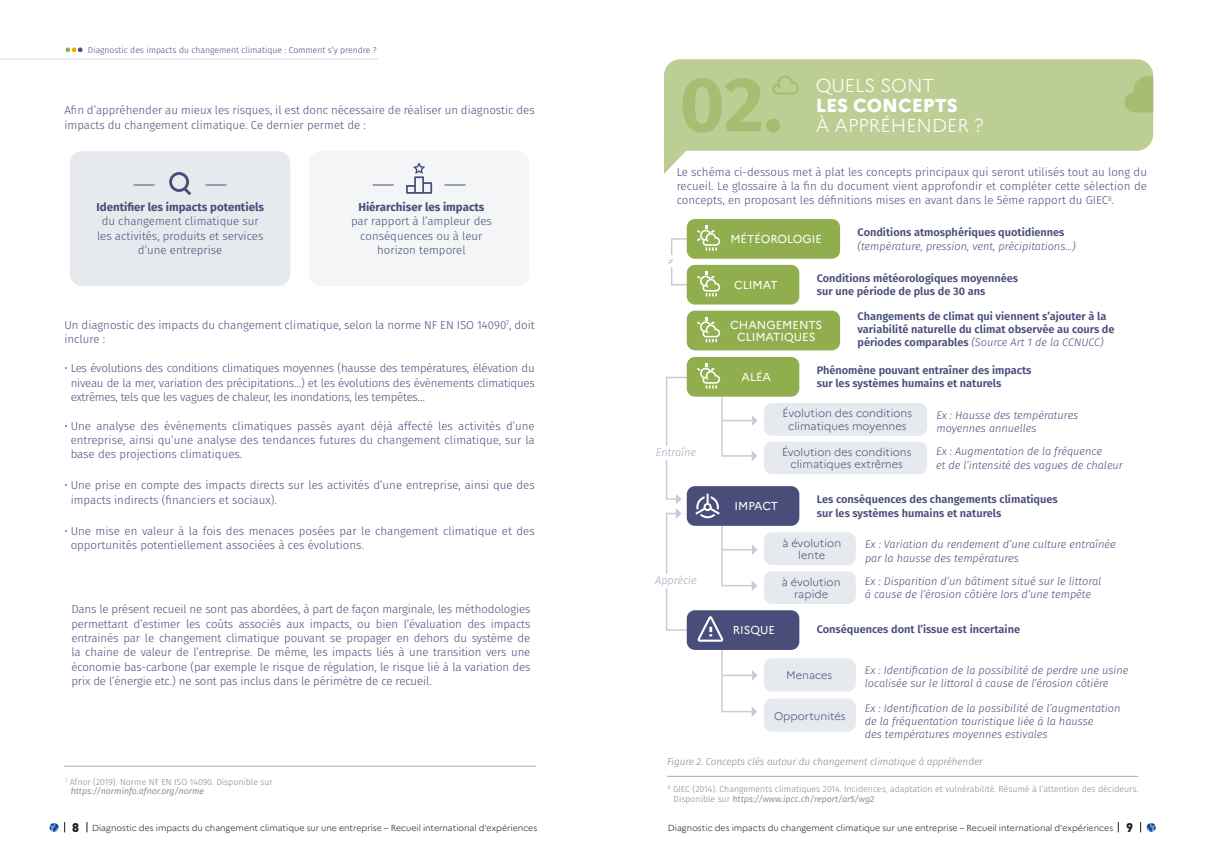
<style>
.page{position:relative;width:1205px;height:851px;background:#fff}
.page>*{position:absolute;margin:0;border:0;box-sizing:border-box;transform-origin:0 0}
.t1{font:700 77.25px "Fira Sans";color:#a7be72}
.t2{font:300 18.62px "Marianne";color:#fff}
.t3{font:800 18.62px "Marianne";color:#fff}
.t4{font:300 11.5px/14.4px "Fira Sans";color:#484d7a}
.t5{font:11.5px/11.5px "Marianne";color:#fff;text-align:center}
.t6{font:700 11.5px "Fira Sans";color:#484d7a}
.t7{font:italic 300 11px/13.2px "Fira Sans";color:#484d7a}
.t8{font:600 11px/13.2px "Fira Sans";color:#484d7a}
.t9{font:300 11px/12.1px "Marianne";color:#484d7a;text-align:center}
.t10{font:italic 300 11px "Fira Sans";color:#a3a6bc}
.t11{font:italic 300 10px "Fira Sans";letter-spacing:-.01em;color:#878787}
.t12{font:300 8.75px/9.6px "Fira Sans";color:#878787}
.t13{font:300 8.75px "Marianne";letter-spacing:-.005em;color:#1d1d1b}
.t14{font:300 8.62px "Fira Sans";color:#484d7a}
.s1{font-weight:400;font-style:italic}
.s2{font-weight:300;font-style:italic}
.s3{font-family:"DIN Pro";font-weight:900;font-size:12.5px}
</style>
<div class="page">
<svg style="left:50px;top:822px;width:15px;height:10px"></svg>
<svg style="left:1140px;top:822px;width:15px;height:10px"></svg>
<hr style="left:64px;top:765px;width:471px;height:1px;background:#aca9ad">
<hr style="left:0;top:58px;width:378px;height:1px;background:#e6eaee">
<svg style="left:66px;top:47px;width:17px;height:5px"></svg>
<hr style="left:667px;top:775px;width:471px;height:1px;background:#aca9ad">
<div style="left:764px;top:658px;width:92px;height:33px;background:#e6eaee;border-radius:8px"></div>
<div style="left:764px;top:698px;width:92px;height:33px;background:#e6eaee;border-radius:8px"></div>
<div style="left:687px;top:610px;width:112px;height:39px;background:#484d7a;border-radius:8px"></div>
<div style="left:687px;top:486px;width:112px;height:39px;background:#484d7a;border-radius:8px"></div>
<div style="left:764px;top:532px;width:92px;height:33px;background:#e6eaee;border-radius:8px"></div>
<div style="left:764px;top:571px;width:92px;height:33px;background:#e6eaee;border-radius:8px"></div>
<div style="left:764px;top:403px;width:163px;height:33px;background:#e6eaee;border-radius:8px"></div>
<div style="left:764px;top:441px;width:163px;height:33px;background:#e6eaee;border-radius:8px"></div>
<div style="left:687px;top:357px;width:112px;height:39px;background:#91ae4f;border-radius:8px"></div>
<svg style="left:666px;top:363px;width:91px;height:353px"></svg>
<div style="left:652px;top:574px;width:47px;height:14px;background:#fff"></div>
<div style="left:652px;top:445px;width:47px;height:14px;background:#fff"></div>
<div style="left:671px;top:238px;width:26px;height:47px;border:1px solid #c8cad7"></div>
<div style="left:687px;top:219px;width:153px;height:40px;background:#91ae4f;border-radius:8px"></div>
<svg style="left:697px;top:226px;width:23px;height:24px"></svg>
<div style="left:687px;top:310px;width:153px;height:40px;background:#91ae4f;border-radius:8px"></div>
<svg style="left:697px;top:317px;width:23px;height:25px"></svg>
<div style="left:687px;top:265px;width:112px;height:39px;background:#91ae4f;border-radius:8px"></div>
<svg style="left:697px;top:271px;width:23px;height:25px"></svg>
<div style="left:661px;top:255px;width:20px;height:12px;background:#fff"></div>
<div style="left:664px;top:59px;width:489px;height:92px;background:#bdce95"></div>
<svg style="left:1124px;top:76px;width:29px;height:36px"></svg>
<svg style="left:772px;top:75px;width:27px;height:20px"></svg>
<svg style="left:664px;top:138px;width:35px;height:36px"></svg>
<div style="left:70px;top:151px;width:220px;height:135px;background:#e6eaee;border-radius:12px"></div>
<svg style="left:134px;top:185px;width:21px;height:1px"></svg>
<svg style="left:205px;top:185px;width:21px;height:1px"></svg>
<div style="left:169px;top:172px;width:20px;height:20px;border:3px solid #484d7a;border-radius:50%"></div>
<svg style="left:181px;top:185px;width:11px;height:11px"></svg>
<div style="left:309px;top:151px;width:220px;height:135px;background:#f3f5f7;border-radius:12px"></div>
<svg style="left:373px;top:185px;width:21px;height:1px"></svg>
<svg style="left:444px;top:185px;width:21px;height:1px"></svg>
<svg style="left:406px;top:162px;width:26px;height:32px"></svg>
<p class="t14" style="left:88px;top:44px;width:290px">Diagnostic des impacts du changement climatique : Comment s’y prendre ?</p>
<p class="t4" style="left:64px;top:103px;width:472px">Afin d’appréhender au mieux les risques, il est donc nécessaire de réaliser un diagnostic des impacts du changement climatique. Ce dernier permet de :</p>
<p class="t6" style="left:96px;top:197px;width:169px">Identifier les impacts potentiels</p>
<p class="t4" style="left:97px;top:214px;width:168px;text-align:center">du changement climatique sur les activités, produits et services d’une entreprise</p>
<p class="t6" style="left:358px;top:197px;width:128px">Hiérarchiser les impacts</p>
<p class="t4" style="left:351px;top:214px;width:142px;text-align:center">par rapport à l’ampleur des conséquences ou à leur horizon temporel</p>
<p class="t4" style="left:64px;top:318px;width:472px">Un diagnostic des impacts du changement climatique, selon la norme NF EN ISO 14090<sup>7</sup>, doit inclure :</p>
<p class="t4" style="left:71px;top:361px;width:466px;text-align:justify;text-indent:-6px">• Les évolutions des conditions climatiques moyennes (hausse des températures, élévation du niveau de la mer, variation des précipitations…) et les évolutions des évènements climatiques extrêmes, tels que les vagues de chaleur, les inondations, les tempêtes…</p>
<p class="t4" style="left:71px;top:418px;width:466px;text-align:justify;text-indent:-6px">• Une analyse des évènements climatiques passés ayant déjà affecté les activités d’une entreprise, ainsi qu’une analyse des tendances futures du changement climatique, sur la base des projections climatiques.</p>
<p class="t4" style="left:71px;top:478px;width:466px;text-indent:-6px">• Une prise en compte des impacts directs sur les activités d’une entreprise, ainsi que des impacts indirects (financiers et sociaux).</p>
<p class="t4" style="left:71px;top:523px;width:466px;text-indent:-6px">• Une mise en valeur à la fois des menaces posées par le changement climatique et des opportunités potentiellement associées à ces évolutions.</p>
<p class="t4" style="left:71px;top:601px;width:461px;text-align:justify">Dans le présent recueil ne sont pas abordées, à part de façon marginale, les méthodologies permettant d’estimer les coûts associés aux impacts, ou bien l’évaluation des impacts entrainés par le changement climatique pouvant se propager en dehors du système de la chaine de valeur de l’entreprise. De même, les impacts liés à une transition vers une économie bas-carbone (par exemple le risque de régulation, le risque lié à la variation des prix de l’énergie etc.) ne sont pas inclus dans le périmètre de ce recueil.</p>
<p class="t12" style="left:71px;top:776px;width:204px;text-indent:-6px"><sup>7</sup> Afnor (2019). Norme NF EN ISO 14090. Disponible sur <span class="s1">https://norminfo.afnor.org/norme</span></p>
<h1 class="t1" style="left:680px;top:39px;width:104px">02.</h1>
<h2 class="t2" style="left:815px;top:74px;width:120px">QUELS SONT</h2>
<h2 class="t3" style="left:815px;top:94px;width:143px">LES CONCEPTS</h2>
<h2 class="t2" style="left:815px;top:114px;width:169px">À APPRÉHENDER ?</h2>
<p class="t4" style="left:677px;top:164px;width:472px;text-align:justify">Le schéma ci-dessous met à plat les concepts principaux qui seront utilisés tout au long du recueil. Le glossaire à la fin du document vient approfondir et compléter cette sélection de concepts, en proposant les définitions mises en avant dans le 5ème rapport du GIEC<sup>8</sup>.</p>
<p class="t10" style="left:668px;top:253px;width:7px">≠</p>
<p class="t10" style="left:656px;top:444px;width:42px">Entraîne</p>
<p class="t10" style="left:655px;top:572px;width:43px">Apprécie</p>
<p class="t5" style="left:730px;top:233px;width:93px">MÉTÉOROLOGIE</p>
<p class="t8" style="left:857px;top:225px;width:208px">Conditions atmosphériques quotidiennes</p>
<p class="t7" style="left:857px;top:239px;width:220px">(température, pression, vent, précipitations...)</p>
<p class="t5" style="left:734px;top:279px;width:45px">CLIMAT</p>
<p class="t8" style="left:817px;top:271px;width:203px">Conditions météorologiques moyennées sur une période de plus de 30 ans</p>
<p class="t5" style="left:730px;top:319px;width:94px">CHANGEMENTS<br>CLIMATIQUES</p>
<p class="t8" style="left:857px;top:308px;width:258px">Changements de climat qui viennent s’ajouter à la variabilité naturelle du climat observée au cours de périodes comparables <span class="s2">(Source Art 1 de la CCNUCC)</span></p>
<p class="t5" style="left:741px;top:371px;width:31px">ALÉA</p>
<p class="t8" style="left:817px;top:363px;width:216px">Phénomène pouvant entraîner des impacts sur les systèmes humains et naturels</p>
<p class="t7" style="left:936px;top:408px;width:143px">Ex : Hausse des températures moyennes annuelles</p>
<p class="t7" style="left:936px;top:445px;width:188px">Ex : Augmentation de la fréquence<br>et de l’intensité des vagues de chaleur</p>
<p class="t9" style="left:782px;top:407px;width:131px">Évolution des conditions climatiques moyennes</p>
<p class="t9" style="left:782px;top:446px;width:131px">Évolution des conditions climatiques extrêmes</p>
<p class="t8" style="left:817px;top:492px;width:242px">Les conséquences des changements climatiques sur les systèmes humains et naturels</p>
<p class="t7" style="left:865px;top:537px;width:252px">Ex : Variation du rendement d’une culture entraînée par la hausse des températures</p>
<p class="t7" style="left:865px;top:574px;width:238px">Ex : Disparition d’un bâtiment situé sur le littoral à cause de l’érosion côtière lors d’une tempête</p>
<p class="t5" style="left:734px;top:500px;width:45px">IMPACT</p>
<p class="t9" style="left:782px;top:536px;width:60px">à évolution lente</p>
<p class="t9" style="left:782px;top:575px;width:60px">à évolution rapide</p>
<p class="t5" style="left:733px;top:624px;width:44px">RISQUE</p>
<p class="t8" style="left:817px;top:621px;width:205px">Conséquences dont l’issue est incertaine</p>
<p class="t9" style="left:786px;top:668px;width:48px">Menaces</p>
<p class="t7" style="left:865px;top:663px;width:265px">Ex : Identification de la possibilité de perdre une usine localisée sur le littoral à cause de l’érosion côtière</p>
<p class="t9" style="left:774px;top:709px;width:73px">Opportunités</p>
<p class="t7" style="left:865px;top:701px;width:257px">Ex : Identification de la possibilité de l’augmentation de la fréquentation touristique liée à la hausse<br>des températures moyennes estivales</p>
<p class="t11" style="left:667px;top:754px;width:317px">Figure 2. Concepts clés autour du changement climatique à appréhender</p>
<p class="t12" style="left:673px;top:784px;width:466px;text-indent:-6px"><sup>8</sup> GIEC (2014). Changements climatiques 2014. Incidences, adaptation et vulnérabilité. Résumé à l’attention des décideurs.<br>Disponible sur <span class="s1">https://www.ipcc.ch/report/ar5/wg2</span></p>
<p class="t13" style="left:72px;top:822px;width:467px"><span class="s3">8</span> Diagnostic des impacts du changement climatique sur une entreprise – Recueil international d'expériences</p>
<p class="t13" style="left:668px;top:822px;width:467px">Diagnostic des impacts du changement climatique sur une entreprise – Recueil international d'expériences <span class="s3">9</span></p>
</div>
